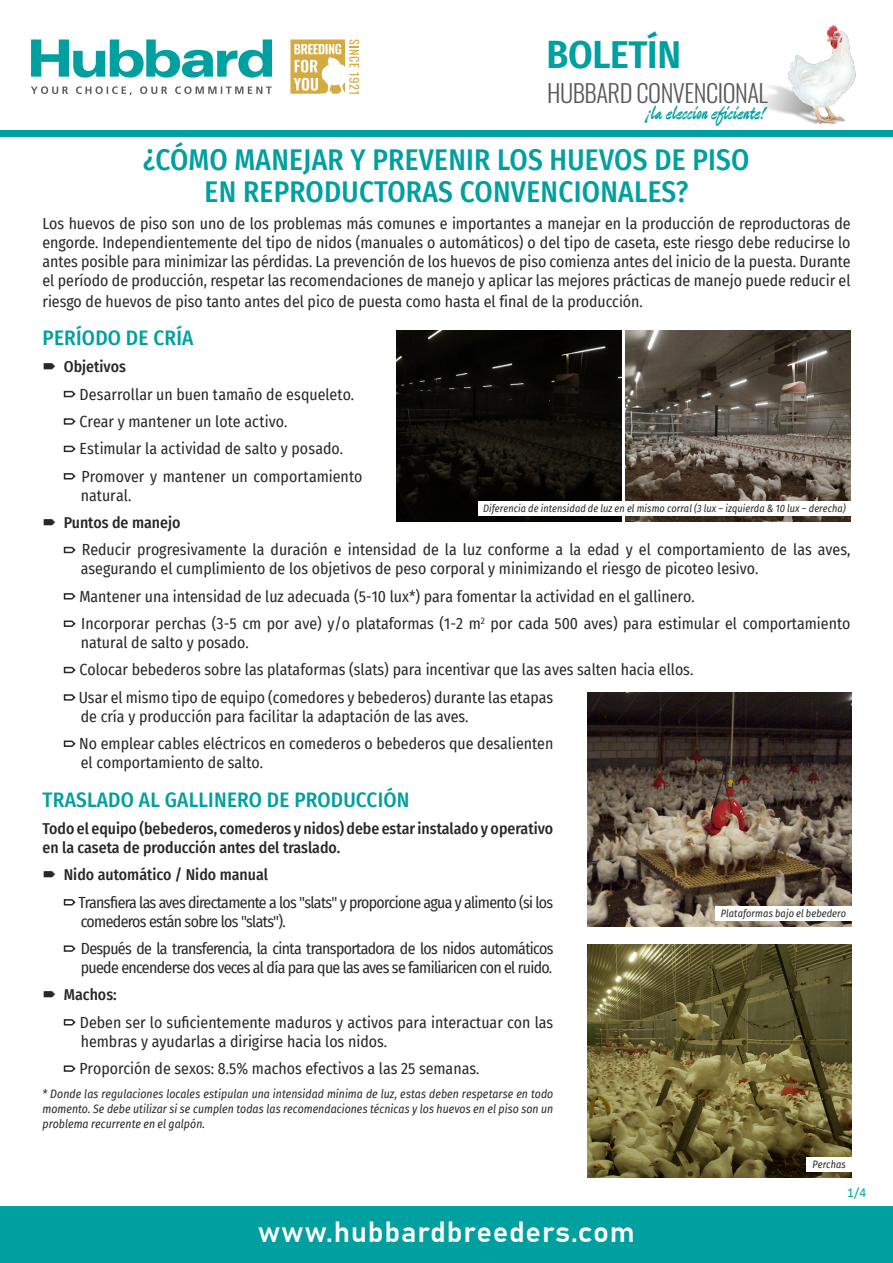
<style>
.page{position:relative;width:893px;height:1263px;background:#fff}
.page>*{position:absolute;margin:0;border:0;box-sizing:border-box;transform-origin:0 0}
.t1{font:600 39px "Fira Sans Condensed";letter-spacing:-.01em;color:#009fa0}
.t2{font:500 30px/32.5px "Fira Sans Condensed";letter-spacing:.01em;color:#009fa0;text-align:center}
.t3{font:29.25px "Bahnschrift";letter-spacing:.025em;color:#fff}
.t4{font:300 24.6px "Oswald";letter-spacing:-.02em;color:#5a5a59}
.t5{font:500 21px "Fira Sans Condensed";letter-spacing:.01em;color:#009fa0}
.t6{font:italic 17.85px "Devonshire";color:#009fa0}
.t7{font:15.75px/27.5px "Fira Sans Condensed";color:#282827}
.t8{font:15.75px/18.9px "Fira Sans Condensed";letter-spacing:-.04em;color:#282827}
.t9{font:500 15.75px/18.9px "Fira Sans Condensed";color:#282827}
.t10{font:13.5px "Calibri";color:#009fa0}
.t11{font:italic 12px/15px "Fira Sans Condensed";letter-spacing:.005em;color:#282827;text-align:justify}
.t12{font:italic 10.5px "Fira Sans Condensed";letter-spacing:.01em;color:#282827}
</style>
<div class="page">
<div style="left:0;top:1206px;width:893px;height:57px;background:#009fa0"></div>
<img style="left:760px;top:24px;width:96px;height:100px">
<img style="left:396px;top:330px;width:225px;height:192px">
<img style="left:626px;top:330px;width:224px;height:192px">
<div style="left:479px;top:501px;width:393px;height:14px;background:#fff"></div>
<svg style="left:63px;top:390px;width:13px;height:8px"></svg>
<svg style="left:63px;top:418px;width:13px;height:7px"></svg>
<svg style="left:63px;top:445px;width:13px;height:8px"></svg>
<svg style="left:63px;top:473px;width:13px;height:7px"></svg>
<svg style="left:63px;top:546px;width:13px;height:8px"></svg>
<svg style="left:63px;top:593px;width:13px;height:7px"></svg>
<svg style="left:63px;top:620px;width:13px;height:7px"></svg>
<svg style="left:63px;top:666px;width:13px;height:8px"></svg>
<svg style="left:63px;top:694px;width:13px;height:7px"></svg>
<svg style="left:63px;top:740px;width:13px;height:7px"></svg>
<svg style="left:63px;top:899px;width:13px;height:7px"></svg>
<svg style="left:63px;top:945px;width:13px;height:7px"></svg>
<svg style="left:63px;top:1019px;width:13px;height:7px"></svg>
<svg style="left:63px;top:1065px;width:13px;height:7px"></svg>
<img style="left:587px;top:693px;width:264px;height:234px">
<div style="left:715px;top:906px;width:178px;height:14px;background:#fff"></div>
<img style="left:587px;top:944px;width:264px;height:234px">
<div style="left:806px;top:1157px;width:87px;height:14px;background:#fff"></div>
<div style="left:0;top:130px;width:893px;height:7px;background:#009fa0"></div>
<svg style="left:290px;top:39px;width:69px;height:55px"></svg>
<svg style="left:31px;top:40px;width:241px;height:38px"></svg>
<svg style="left:31px;top:86px;width:241px;height:9px"></svg>
<h1 class="t1" style="left:546px;top:23px;width:136px">BOLETÍN</h1>
<p class="t6" style="left:645px;top:101px;width:127px">¡laeleccioneficiente!</p>
<h3 class="t4" style="left:547px;top:71px;width:222px">HUBBARD CONVENCIONAL</h3>
<h2 class="t2" style="left:143px;top:141px;width:608px">¿CÓMO MANEJAR Y PREVENIR LOS HUEVOS DE PISO<br>EN REPRODUCTORAS CONVENCIONALES?</h2>
<p class="t7" style="left:43px;top:214px;width:809px;line-height:18.9px;text-align:justify">Los huevos de piso son uno de los problemas más comunes e importantes a manejar en la producción de reproductoras de engorde. Independientemente del tipo de nidos (manuales o automáticos) o del tipo de caseta, este riesgo debe reducirse lo antes posible para minimizar las pérdidas. La prevención de los huevos de piso comienza antes del inicio de la puesta. Durante el período de producción, respetar las recomendaciones de manejo y aplicar las mejores prácticas de manejo puede reducir el</p>
<p class="t7" style="left:43px;top:288px;width:602px">riesgo de huevos de piso tanto antes del pico de puesta como hasta el final de la producción.</p>
<h3 class="t5" style="left:43px;top:321px;width:152px">PERÍODO DE CRÍA</h3>
<p class="t9" style="left:64px;top:356px;width:64px">Objetivos</p>
<p class="t7" style="left:79px;top:380px;width:285px">Desarrollar un buen tamaño de esqueleto.<br>Crear y mantener un lote activo.<br>Estimular la actividad de salto y posado.<br>Promover y mantener un comportamiento</p>
<p class="t7" style="left:81px;top:481px;width:52px">natural.</p>
<p class="t9" style="left:64px;top:512px;width:118px">Puntos de manejo</p>
<p class="t7" style="left:81px;top:540px;width:771px;line-height:18.9px">Reducir progresivamente la duración e intensidad de la luz conforme a la edad y el comportamiento de las aves, asegurando el cumplimiento de los objetivos de peso corporal y minimizando el riesgo de picoteo lesivo.</p>
<p class="t7" style="left:79px;top:582px;width:772px">Mantener una intensidad de luz adecuada (5-10 lux*) para fomentar la actividad en el gallinero.<br>Incorporar perchas (3-5 cm por ave) y/o plataformas (1-2 m<sup>2</sup> por cada 500 aves) para estimular el comportamiento</p>
<p class="t7" style="left:79px;top:628px;width:616px">natural de salto y posado.<br>Colocar bebederos sobre las plataformas (slats) para incentivar que las aves salten hacia ellos.<br>Usar el mismo tipo de equipo (comedores y bebederos) durante las etapas</p>
<p class="t7" style="left:79px;top:702px;width:475px">de cría y producción para facilitar la adaptación de las aves.<br>No emplear cables eléctricos en comederos o bebederos que desalienten</p>
<p class="t7" style="left:81px;top:748px;width:184px">el comportamiento de salto.</p>
<h3 class="t5" style="left:43px;top:782px;width:368px">TRASLADO AL GALLINERO DE PRODUCCIÓN</h3>
<p class="t9" style="left:43px;top:818px;width:512px">Todo el equipo (bebederos, comederos y nidos) debe estar instalado y operativo en la caseta de producción antes del traslado.</p>
<p class="t9" style="left:64px;top:865px;width:206px">Nido automático / Nido manual</p>
<p class="t8" style="left:79px;top:892px;width:476px">Transfiera las aves directamente a los "slats" y proporcione agua y alimento (si los comederos están sobre los "slats").</p>
<p class="t8" style="left:81px;top:939px;width:474px">Después de la transferencia, la cinta transportadora de los nidos automáticos puede encenderse dos veces al día para que las aves se familiaricen con el ruido.</p>
<p class="t9" style="left:64px;top:985px;width:54px">Machos:</p>
<p class="t7" style="left:80px;top:1012px;width:475px;line-height:18.9px">Deben ser lo suficientemente maduros y activos para interactuar con las hembras y ayudarlas a dirigirse hacia los nidos.</p>
<p class="t7" style="left:79px;top:1054px;width:402px">Proporción de sexos: 8.5% machos efectivos a las 25 semanas.</p>
<p class="t11" style="left:43px;top:1085px;width:512px">* Donde las regulaciones locales estipulan una intensidad mínima de luz, estas deben respetarse en todo momento. Se debe utilizar si se cumplen todas las recomendaciones técnicas y los huevos en el piso son un problema recurrente en el galpón.</p>
<p class="t12" style="left:483px;top:500px;width:364px">Diferencia de intensidad de luz en el mismo corral (3 lux – izquierda &amp; 10 lux – derecha)</p>
<p class="t12" style="left:721px;top:905px;width:127px">Plataformas bajo el bebedero</p>
<p class="t12" style="left:812px;top:1157px;width:35px">Perchas</p>
<h3 class="t3" style="left:258px;top:1210px;width:378px">www.hubbardbreeders.com</h3>
<p class="t10" style="left:847px;top:1183px;width:20px">1/4</p>
</div>
